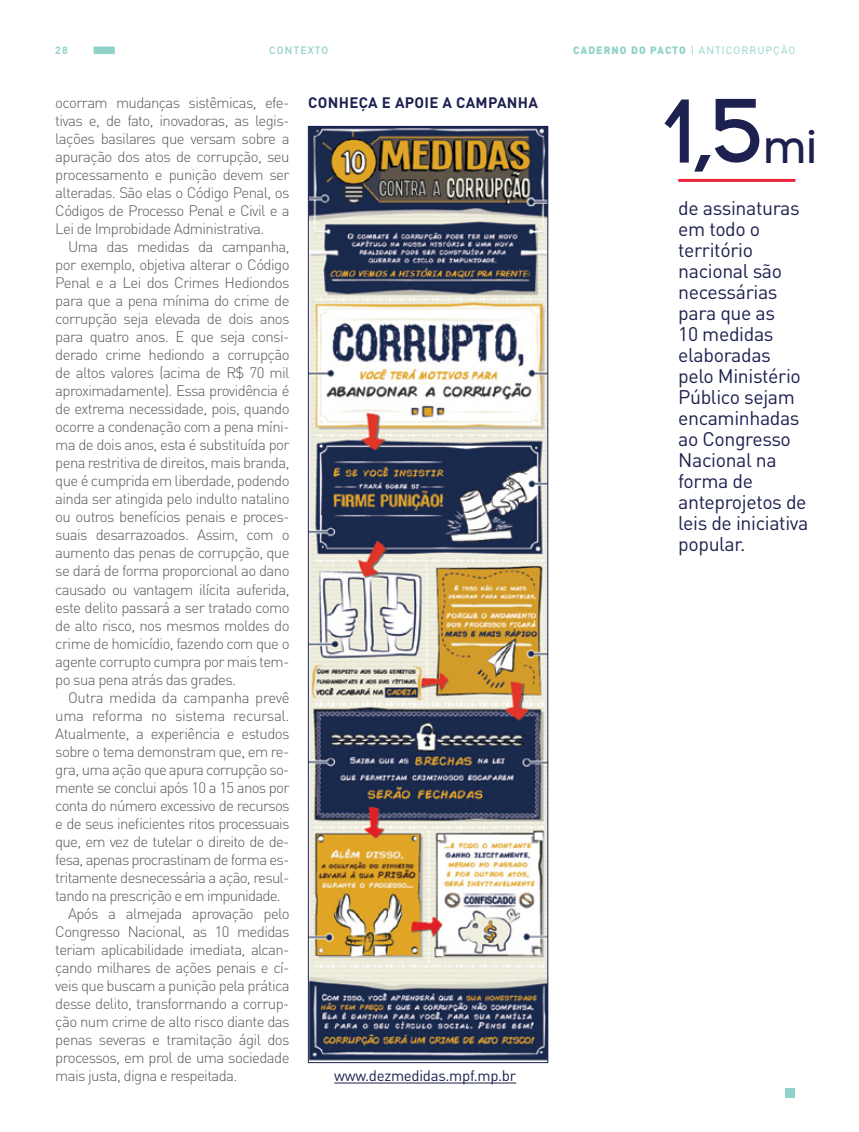
<style>
.page{position:relative;width:859px;height:1132px;background:#fff}
.page>*{position:absolute;margin:0;border:0;box-sizing:border-box;transform-origin:0 0}
.t1{font:90px "Code Pro LC";color:#1d214f}
.t2{font:19.5px/21px "DIN";letter-spacing:-.02em;color:#1d214f}
.t3{font:300 15px/18px "DIN";letter-spacing:-.04em;color:#58595b;text-align:justify}
.t4{font:300 15px "DIN";letter-spacing:-.02em;color:#58595b}
.t5{font:15px "DIN";letter-spacing:-.02em;color:#1d214f}
.t6{font:700 15px "DIN";letter-spacing:.02em;color:#1d214f}
.t7{font:900 10.5px "DIN";letter-spacing:.1em;color:#8fd2c9}
.t8{font:500 10.5px "DIN";letter-spacing:.1em;color:#8fd2c9}
.t9{font:700 10.5px "DIN";color:#8fd2c9}
.s1{font-weight:400}
.s2{font-size:45px}
</style>
<div class="page">
<div style="left:786px;top:1087px;width:9px;height:10px;background:#8fd2c9"></div>
<img style="left:310px;top:128px;width:236px;height:932px">
<div style="left:308px;top:126px;width:240px;height:936px;border:1px solid #1d214f"></div>
<hr style="left:334px;top:1082px;width:182px;height:1px;background:#1d214f">
<hr style="left:678px;top:179px;width:117px;height:3px;background:#ea213b">
<div style="left:94px;top:47px;width:21px;height:7px;background:#8fd2c9"></div>
<p class="t9" style="left:55px;top:43px;width:14px">28</p>
<p class="t8" style="left:269px;top:43px;width:59px">CONTEXTO</p>
<p class="t7" style="left:573px;top:43px;width:224px">CADERNO DO PACTO <span class="s1">| ANTICORRUPÇÃO</span></p>
<p class="t3" style="left:55px;top:93px;width:236px">ocorram mudanças sistêmicas, efe&shy;tivas e, de fato, inovadoras, as legis&shy;lações basilares que versam sobre a apuração dos atos de corrupção, seu processamento e punição devem ser alteradas. São elas o Código Penal, os Códigos de Processo Penal e Civil e a Lei de I mprobidade Administrativa.</p>
<p class="t3" style="left:55px;top:237px;width:236px;text-indent:13px">U ma das medidas da campanha, por exemplo, objetiva alterar o Código Penal e a Lei dos Crimes Hediondos para que a pena mínima do crime de corrupção seja elevada de dois anos para quatro anos. E que seja consi&shy;derado crime hediondo a corrupção de altos valores (acima de R$ 70 mil aproximadamente). Essa providência é de extrema necessidade, pois, quando ocorre a condenação com a pena míni&shy;ma de dois anos, esta é substituída por pena restritiva de direitos, mais branda, que é cumprida em liberdade, podendo ainda ser atingida pelo indulto natalino ou outros benefícios penais e proces&shy;suais desarrazoados. Assim, com o aumento das penas de corrupção, que se dará de forma proporcional ao dano causado ou vantagem ilícita auferida, este delito passará a ser tratado como de alto risco, nos mesmos moldes do crime de homicídio, fazendo com que o agente corrupto cumpra por mais tem&shy;po sua pena atrás das grades.</p>
<p class="t4" style="left:68px;top:687px;width:223px">Outra medida da campanha prevê</p>
<p class="t4" style="left:55px;top:705px;width:236px">uma reforma no sistema recursal.</p>
<p class="t3" style="left:55px;top:723px;width:236px">Atualmente, a experiência e estudos</p>
<p class="t3" style="left:55px;top:741px;width:236px">sobre o tema demonstram que, em re-</p>
<p class="t3" style="left:55px;top:759px;width:236px">gra, uma ação que apura corrupção so-</p>
<p class="t3" style="left:55px;top:777px;width:236px">mente se conclui após 10 a 15 anos por</p>
<p class="t3" style="left:55px;top:795px;width:236px">conta do número excessivo de recursos</p>
<p class="t3" style="left:55px;top:813px;width:236px">e de seus ineficientes ritos processuais</p>
<p class="t3" style="left:55px;top:831px;width:236px">que, em vez de tutelar o direito de de-</p>
<p class="t3" style="left:55px;top:849px;width:236px">fesa, apenas procrastinam de forma es-</p>
<p class="t3" style="left:55px;top:867px;width:236px">tritamente desnecessária a ação, resul-</p>
<p class="t3" style="left:55px;top:885px;width:227px">tando na prescrição e em impunidade.</p>
<p class="t3" style="left:68px;top:903px;width:223px">Após a almejada aprovação pelo</p>
<p class="t3" style="left:55px;top:921px;width:236px">Congresso Nacional, as 10 medidas</p>
<p class="t3" style="left:55px;top:939px;width:236px">teriam aplicabilidade imediata, alcan-</p>
<p class="t3" style="left:55px;top:957px;width:236px">çando milhares de ações penais e cí-</p>
<p class="t3" style="left:55px;top:975px;width:236px">veis que buscam a punição pela prática</p>
<p class="t3" style="left:55px;top:993px;width:236px">desse delito, transformando a corrup-</p>
<p class="t3" style="left:55px;top:1011px;width:236px">ção num crime de alto risco diante das</p>
<p class="t3" style="left:55px;top:1029px;width:236px">penas severas e tramitação ágil dos</p>
<p class="t3" style="left:55px;top:1047px;width:236px">processos, em prol de uma sociedade</p>
<p class="t3" style="left:55px;top:1065px;width:184px">mais justa, digna e respeitada.</p>
<p class="t5" style="left:334px;top:1065px;width:183px">www.dezmedidas.mpf.mp.br</p>
<p class="t6" style="left:308px;top:93px;width:230px">CONHEÇA E APOIE A CAMPANHA</p>
<h1 class="t1" style="left:662px;top:79px;width:157px">1,5<span class="s2">mi</span></h1>
<h2 class="t2" style="left:678px;top:197px;width:132px">de assinaturas em todo o território nacional são necessárias para que as<br>10 medidas elaboradas pelo Ministério<br>Público sejam encaminhadas ao Congresso<br>Nacional na forma de anteprojetos de leis de iniciativa popular.</h2>
</div>
